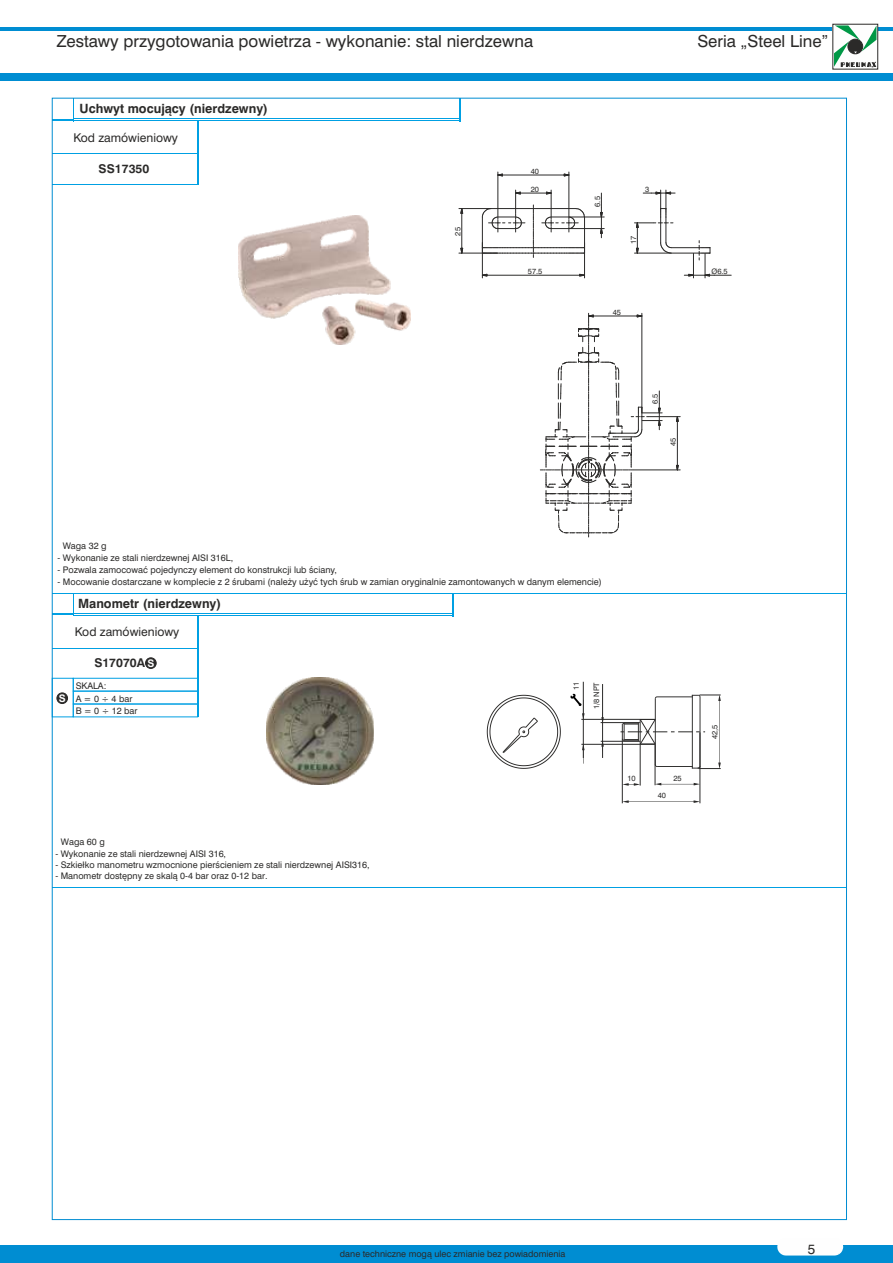
<style>
.page{position:relative;width:893px;height:1263px;background:#fff}
.page>*{position:absolute;margin:0;border:0;box-sizing:border-box;transform-origin:0 0}
.t1{font:16.65px "Swiss 721 BT";color:#2b2a29}
.t2{font:13.65px "Swiss 721 BT";color:#2b2a29}
.t3{font:700 12.75px "Swiss 721 BT";color:#2b2a29}
.t4{font:12.15px "Swiss 721 BT";color:#2b2a29}
.t5{font:700 12.15px "Swiss 721 BT";color:#2b2a29}
.t6{font:700 10.5px "Arial";color:#fefefe}
.t7{font:9.15px/12.5px "Swiss 721 BT";color:#2b2a29}
.t8{font:9px "Swiss 721 BT";color:#2b2a29}
.t9{font:7.65px "Swiss 721 BT";color:#2b2a29}
.t10{font:7.5px "Swiss 721 BT";color:#2b2a29}
.s1{font-family:"Arial";font-size:10.5px;color:#fefefe}
</style>
<div class="page">
<hr style="left:198px;top:121px;width:1px;height:63px;background:#00a0e3">
<hr style="left:459px;top:98px;width:2px;height:23px;background:#00a0e3">
<svg style="left:54px;top:100px;width:20px;height:21px"></svg>
<hr style="left:74px;top:118px;width:386px;height:1px;background:#00a0e3">
<hr style="left:74px;top:120px;width:386px;height:1px;background:#00a0e3">
<hr style="left:52px;top:154px;width:147px;height:1px;background:#00a0e3">
<hr style="left:52px;top:184px;width:147px;height:1px;background:#00a0e3">
<hr style="left:52px;top:593px;width:794px;height:1px;background:#00a0e3">
<hr style="left:74px;top:613px;width:379px;height:1px;background:#00a0e3">
<hr style="left:74px;top:615px;width:379px;height:1px;background:#00a0e3">
<svg style="left:452px;top:594px;width:1px;height:21px"></svg>
<hr style="left:198px;top:615px;width:1px;height:102px;background:#00a0e3">
<hr style="left:52px;top:613px;width:22px;height:2px;background:#00a0e3">
<div style="left:73px;top:678px;width:125px;height:13px;border:1px solid #00a0e3"></div>
<div style="left:73px;top:691px;width:125px;height:13px;border:1px solid #00a0e3"></div>
<div style="left:73px;top:704px;width:125px;height:13px;border:1px solid #00a0e3"></div>
<hr style="left:52px;top:648px;width:147px;height:1px;background:#00a0e3">
<hr style="left:581px;top:719px;width:74px;height:1px;background:#2b2a29">
<hr style="left:581px;top:744px;width:74px;height:1px;background:#2b2a29">
<hr style="left:601px;top:722px;width:39px;height:1px;background:#2b2a29">
<hr style="left:601px;top:741px;width:39px;height:1px;background:#2b2a29">
<svg style="left:487px;top:695px;width:74px;height:74px"></svg>
<hr style="left:622px;top:739px;width:1px;height:64px;background:#2b2a29">
<hr style="left:700px;top:732px;width:1px;height:71px;background:#2b2a29">
<svg style="left:622px;top:800px;width:78px;height:3px"></svg>
<hr style="left:640px;top:744px;width:1px;height:41px;background:#2b2a29">
<hr style="left:655px;top:745px;width:1px;height:40px;background:#2b2a29">
<svg style="left:622px;top:783px;width:18px;height:3px"></svg>
<svg style="left:655px;top:783px;width:45px;height:2px"></svg>
<hr style="left:52px;top:887px;width:794px;height:1px;background:#00a0e3">
<img style="left:239px;top:215px;width:171px;height:130px">
<hr style="left:461px;top:213px;width:1px;height:35px;background:#2b2a29">
<hr style="left:459px;top:208px;width:32px;height:1px;background:#2b2a29">
<hr style="left:459px;top:253px;width:38px;height:1px;background:#2b2a29">
<hr style="left:487px;top:275px;width:93px;height:1px;background:#2b2a29">
<hr style="left:482px;top:243px;width:1px;height:35px;background:#2b2a29">
<hr style="left:584px;top:243px;width:1px;height:35px;background:#2b2a29">
<hr style="left:502px;top:175px;width:62px;height:1px;background:#2b2a29">
<hr style="left:569px;top:172px;width:1px;height:41px;background:#2b2a29">
<hr style="left:498px;top:172px;width:1px;height:41px;background:#2b2a29">
<hr style="left:569px;top:217px;width:35px;height:1px;background:#2b2a29">
<hr style="left:569px;top:228px;width:35px;height:1px;background:#2b2a29">
<hr style="left:677px;top:421px;width:1px;height:44px;background:#2b2a29">
<hr style="left:649px;top:416px;width:31px;height:1px;background:#2b2a29">
<hr style="left:633px;top:470px;width:47px;height:1px;background:#2b2a29">
<svg style="left:564px;top:174px;width:6px;height:2px"></svg>
<svg style="left:600px;top:193px;width:3px;height:45px"></svg>
<svg style="left:676px;top:465px;width:3px;height:6px"></svg>
<svg style="left:676px;top:416px;width:3px;height:6px"></svg>
<svg style="left:540px;top:313px;width:122px;height:224px"></svg>
<svg style="left:460px;top:248px;width:3px;height:6px"></svg>
<svg style="left:460px;top:208px;width:3px;height:6px"></svg>
<svg style="left:481px;top:274px;width:7px;height:2px"></svg>
<svg style="left:482px;top:190px;width:103px;height:67px"></svg>
<svg style="left:634px;top:190px;width:41px;height:64px"></svg>
<hr style="left:671px;top:253px;width:30px;height:1px;background:#2b2a29">
<hr style="left:671px;top:247px;width:30px;height:1px;background:#2b2a29">
<svg style="left:684px;top:241px;width:47px;height:37px"></svg>
<svg style="left:601px;top:740px;width:3px;height:14px"></svg>
<hr style="left:602px;top:684px;width:1px;height:74px;background:#2b2a29">
<svg style="left:601px;top:710px;width:3px;height:13px"></svg>
<img style="left:267px;top:678px;width:107px;height:106px">
<svg style="left:582px;top:744px;width:3px;height:20px"></svg>
<hr style="left:583px;top:682px;width:1px;height:76px;background:#2b2a29">
<svg style="left:620px;top:695px;width:101px;height:74px"></svg>
<svg style="left:570px;top:694px;width:15px;height:26px"></svg>
<div style="left:0;top:1245px;width:893px;height:18px;background:#008dd2"></div>
<svg style="left:777px;top:1245px;width:66px;height:10px"></svg>
<hr style="left:0;top:27px;width:893px;height:4px;background:#008dd2">
<div style="left:0;top:73px;width:893px;height:7px;background:#008dd2"></div>
<div style="left:833px;top:24px;width:45px;height:45px;border:1px solid #2b2a29"></div>
<svg style="left:834px;top:25px;width:42px;height:42px"></svg>
<div style="left:145px;top:657px;width:12px;height:12px;background:#2b2a29;border:1px solid #2b2a29;border-radius:50%"></div>
<div style="left:56px;top:692px;width:12px;height:12px;background:#2b2a29;border:1px solid #2b2a29;border-radius:50%"></div>
<h1 class="t1" style="left:56px;top:34px;width:478px">Zestawy przygotowania powietrza - wykonanie: stal nierdzewna</h1>
<h3 class="t3" style="left:80px;top:103px;width:190px">Uchwyt mocujący (nierdzewny)</h3>
<h3 class="t4" style="left:73px;top:133px;width:106px">Kod zamówieniowy</h3>
<h3 class="t5" style="left:99px;top:163px;width:52px">SS17350</h3>
<p class="t10" style="left:455px;top:236px;width:10px;rotate:-90deg">25</p>
<p class="t10" style="left:531px;top:168px;width:10px">40</p>
<p class="t10" style="left:531px;top:186px;width:10px">20</p>
<p class="t10" style="left:528px;top:268px;width:16px">57.5</p>
<h1 class="t1" style="left:697px;top:35px;width:133px">Seria „Steel Line”</h1>
<p class="t10" style="left:594px;top:207px;width:12px;rotate:-90deg">6.5</p>
<p class="t10" style="left:645px;top:186px;width:6px">3</p>
<p class="t10" style="left:630px;top:244px;width:10px;rotate:-90deg">17</p>
<p class="t10" style="left:613px;top:309px;width:10px">45</p>
<p class="t10" style="left:652px;top:404px;width:12px;rotate:-90deg">6.5</p>
<p class="t10" style="left:670px;top:446px;width:10px;rotate:-90deg">45</p>
<p class="t10" style="left:711px;top:268px;width:18px">Ø6.5</p>
<p class="t7" style="left:63px;top:540px;width:45px">Waga 32 g</p>
<p class="t7" style="left:58px;top:552px;width:177px">- Wykonanie ze stali nierdzewnej AISI 316L,</p>
<p class="t7" style="left:58px;top:564px;width:281px">- Pozwala zamocować pojedynczy element do konstrukcji lub ściany,</p>
<p class="t7" style="left:58px;top:576px;width:546px">- Mocowanie dostarczane w komplecie z 2 śrubami (należy użyć tych śrub w zamian oryginalnie zamontowanych w danym elemencie)</p>
<h3 class="t3" style="left:78px;top:598px;width:145px">Manometr (nierdzewny)</h3>
<h3 class="t4" style="left:75px;top:627px;width:106px">Kod zamówieniowy</h3>
<p class="t6" style="left:59px;top:694px;width:9px">S</p>
<h3 class="t5" style="left:94px;top:658px;width:62px">S17070A <span class="s1">S</span></h3>
<p class="t7" style="left:76px;top:680px;width:63px">SKALA:<br>A = 0 ÷ 4 bar<br>B = 0 ÷ 12 bar</p>
<p class="t7" style="left:61px;top:837px;width:45px">Waga 60 g</p>
<p class="t7" style="left:55px;top:848px;width:172px">- Wykonanie ze stali nierdzewnej AISI 316,</p>
<p class="t7" style="left:55px;top:859px;width:316px">- Szkiełko manometru wzmocnione pierścieniem ze stali nierdzewnej AISI316,</p>
<p class="t7" style="left:55px;top:870px;width:214px">- Manometr dostępny ze skalą 0-4 bar oraz 0-12 bar.</p>
<p class="t10" style="left:573px;top:690px;width:10px;rotate:-90deg">11</p>
<p class="t10" style="left:594px;top:709px;width:29px;rotate:-90deg">1/8 NPT</p>
<p class="t9" style="left:627px;top:775px;width:10px">10</p>
<p class="t9" style="left:673px;top:775px;width:10px">25</p>
<p class="t9" style="left:658px;top:792px;width:10px">40</p>
<p class="t10" style="left:712px;top:739px;width:16px;rotate:-90deg">42,5</p>
<p class="t8" style="left:340px;top:1250px;width:227px">dane techniczne mogą ulec zmianie bez powiadomienia</p>
<h2 class="t2" style="left:808px;top:1244px;width:9px">5</h2>
</div>
